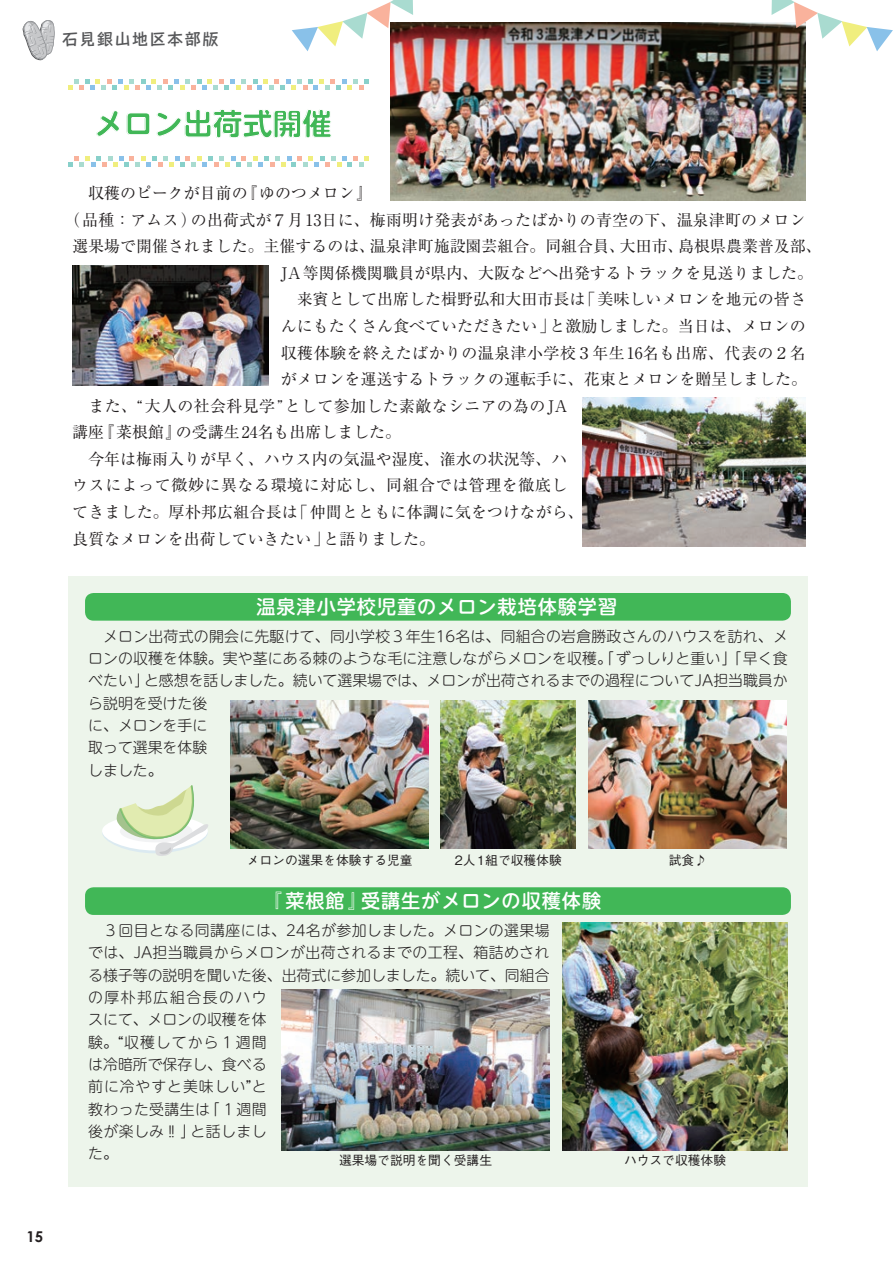
<style>
.page{position:relative;width:893px;height:1263px;background:#fff}
.page>*{position:absolute;margin:0;border:0;box-sizing:border-box;transform-origin:0 0}
.t1{font:700 29.7px "UD Shin M Go Pro";color:#41b757}
.t2{font:500 19.2px "UD Shin M Go Pr 6 N";letter-spacing:.05em;color:#fff}
.t3{font:15.9px/26.5px "Ryumin Pr 6 N";letter-spacing:.005em;color:#231f20}
.t4{font:15.9px "Ryumin Pr 6 N";letter-spacing:.03em;color:#231f20}
.t5{font:15.9px "Ryumin Pr 6 N";letter-spacing:.025em;color:#231f20}
.t6{font:15.9px "Ryumin Pr 6 N";letter-spacing:.035em;color:#231f20}
.t7{font:500 15.9px "Take Std";letter-spacing:.1em;color:#57585a}
.t8{font:300 14.85px/22.4px "UD Shin M Go Pr 6 N";letter-spacing:.005em;color:#231f20;text-align:right}
.t9{font:300 14.85px/22.4px "UD Shin M Go Pr 6 N";letter-spacing:.025em;color:#231f20}
.t10{font:300 14.85px "UD Shin M Go Pr 6 N";letter-spacing:.03em;color:#231f20}
.t11{font:300 14.85px "UD Shin M Go Pr 6 N";letter-spacing:.07em;color:#231f20}
.t12{font:300 14.85px "UD Shin M Go Pr 6 N";letter-spacing:.06em;color:#231f20}
.t13{font:300 14.85px "UD Shin M Go Pr 6 N";letter-spacing:.1em;color:#231f20}
.t14{font:700 14.85px "Century Gothic";color:#231f20}
.t15{font:500 12.75px "Gothic BBB Pr 6 N";color:#231f20}
</style>
<div class="page">
<svg style="left:68px;top:79px;width:301px;height:10px"></svg>
<svg style="left:68px;top:156px;width:301px;height:11px"></svg>
<div style="left:68px;top:576px;width:740px;height:610px;background:#edf5eb"></div>
<div style="left:85px;top:593px;width:706px;height:28px;background:#41b757;border-radius:9px"></div>
<div style="left:85px;top:887px;width:706px;height:28px;background:#41b757;border-radius:9px"></div>
<img style="left:390px;top:22px;width:416px;height:179px">
<img style="left:72px;top:265px;width:196px;height:121px">
<img style="left:583px;top:398px;width:223px;height:148px">
<img style="left:441px;top:700px;width:135px;height:148px">
<img style="left:231px;top:700px;width:198px;height:148px">
<img style="left:589px;top:700px;width:198px;height:148px">
<img style="left:281px;top:990px;width:269px;height:160px">
<img style="left:562px;top:923px;width:226px;height:227px">
<svg style="left:102px;top:785px;width:106px;height:71px"></svg>
<svg style="left:292px;top:0;width:121px;height:51px"></svg>
<svg style="left:771px;top:0;width:122px;height:51px"></svg>
<svg style="left:23px;top:20px;width:32px;height:40px"></svg>
<p class="t7" style="left:62px;top:26px;width:158px">石見銀山地区本部版</p>
<h1 class="t1" style="left:94px;top:99px;width:240px">メロン出荷式開催</h1>
<p class="t3" style="left:191px;top:179px;width:616px;text-indent:-119px">　収穫のピークが目前の<br>の出荷式が７月13日に、梅雨明け発表があったばかりの青空の下、温泉津町のメロン</p>
<p class="t3" style="left:241px;top:179px;width:133px">『ゆのつメロン『</p>
<p class="t3" style="left:64px;top:206px;width:134px">（品種：アムス）</p>
<p class="t3" style="left:370px;top:232px;width:257px">温泉津町施設園芸組合。同組合員、</p>
<p class="t3" style="left:678px;top:232px;width:145px">島根県農業普及部、</p>
<p class="t3" style="left:72px;top:232px;width:304px">選果場で開催されました。主催するのは、</p>
<p class="t3" style="left:281px;top:259px;width:534px">JA等関係機関職員が県内、大阪などへ出発するトラックを見送りました。</p>
<p class="t3" style="left:580px;top:285px;width:228px">「美味しいメロンを地元の皆さ</p>
<p class="t3" style="left:620px;top:232px;width:65px">大田市、</p>
<p class="t3" style="left:549px;top:285px;width:258px;text-indent:-269px">　来賓として出席した楫野弘和大田市長は<br>と激励しました。当日は、メロンの</p>
<p class="t3" style="left:281px;top:312px;width:276px">んにもたくさん食べていただきたい」</p>
<p class="t4" style="left:281px;top:340px;width:526px">収穫体験を終えたばかりの温泉津小学校３年生16名も出席、代表の２名</p>
<p class="t3" style="left:281px;top:365px;width:528px">がメロンを運送するトラックの運転手に、花束とメロンを贈呈しました。</p>
<p class="t5" style="left:72px;top:393px;width:497px">　また、“大人の社会科見学”として参加した素敵なシニアの為のJA</p>
<p class="t3" style="left:176px;top:418px;width:227px">の受講生24名も出席しました。</p>
<p class="t3" style="left:98px;top:418px;width:85px">『菜根館』</p>
<p class="t3" style="left:72px;top:418px;width:33px">講座</p>
<p class="t3" style="left:72px;top:445px;width:497px">　今年は梅雨入りが早く、ハウス内の気温や湿度、潅水の状況等、ハ</p>
<p class="t6" style="left:72px;top:473px;width:497px">ウスによって微妙に異なる環境に対応し、同組合では管理を徹底し</p>
<p class="t3" style="left:292px;top:498px;width:293px">「仲間とともに体調に気をつけながら、</p>
<p class="t3" style="left:72px;top:498px;width:227px">てきました。厚朴邦広組合長は</p>
<p class="t3" style="left:72px;top:525px;width:259px">良質なメロンを出荷していきたい」</p>
<p class="t3" style="left:323px;top:525px;width:113px">と語りました。</p>
<p class="t2" style="left:256px;top:591px;width:362px">温泉津小学校児童のメロン栽培体験学習</p>
<p class="t8" style="left:88px;top:624px;width:701px">メロン出荷式の開会に先駆けて、同小学校３年生16名は、同組合の岩倉勝政さんのハウスを訪れ、メロンの収穫を体験。実や茎にある棘のような毛に注意しながらメロンを収穫。「ずっしりと重い」「早く食と感想を話しました。続いて選果場では、メロンが出荷されるまでの過程についてJA担当職員か</p>
<p class="t8" style="left:88px;top:669px;width:63px">べたい」</p>
<p class="t8" style="left:88px;top:691px;width:121px;text-align:justify">ら説明を受けた後に、メロンを手に取って選果を体験しました。</p>
<p class="t14" style="left:27px;top:1225px;width:18px">15</p>
<p class="t15" style="left:247px;top:850px;width:167px">メロンの選果を体験する児童</p>
<p class="t15" style="left:455px;top:850px;width:108px">2人1組で収穫体験</p>
<p class="t2" style="left:361px;top:885px;width:242px">受講生がメロンの収穫体験</p>
<p class="t2" style="left:263px;top:885px;width:106px">『菜根館』</p>
<p class="t10" style="left:103px;top:918px;width:448px">３回目となる同講座には、24名が参加しました。メロンの選果場</p>
<p class="t9" style="left:88px;top:940px;width:463px">では、JA担当職員からメロンが出荷されるまでの工程、箱詰めされ</p>
<p class="t8" style="left:88px;top:963px;width:463px">る様子等の説明を聞いた後、出荷式に参加しました。続いて、同組合</p>
<p class="t13" style="left:88px;top:985px;width:180px">の厚朴邦広組合長のハウ</p>
<p class="t8" style="left:88px;top:1007px;width:180px">スにて、メロンの収穫を体</p>
<p class="t11" style="left:88px;top:1030px;width:180px">験。“収穫してから１週間</p>
<p class="t8" style="left:88px;top:1052px;width:180px">は冷暗所で保存し、食べる</p>
<p class="t12" style="left:88px;top:1074px;width:180px">前に冷やすと美味しいと”</p>
<p class="t8" style="left:204px;top:1097px;width:64px">「１週間</p>
<p class="t9" style="left:191px;top:1097px;width:77px;text-indent:-102px">教わった受講生は<br>と話しまし</p>
<p class="t8" style="left:88px;top:1119px;width:109px;text-align:left">後が楽しみ‼」た。</p>
<p class="t15" style="left:339px;top:1150px;width:155px">選果場で説明を聞く受講生</p>
<p class="t15" style="left:669px;top:850px;width:40px">試食♪</p>
<p class="t15" style="left:624px;top:1150px;width:104px">ハウスで収穫体験</p>
</div>
